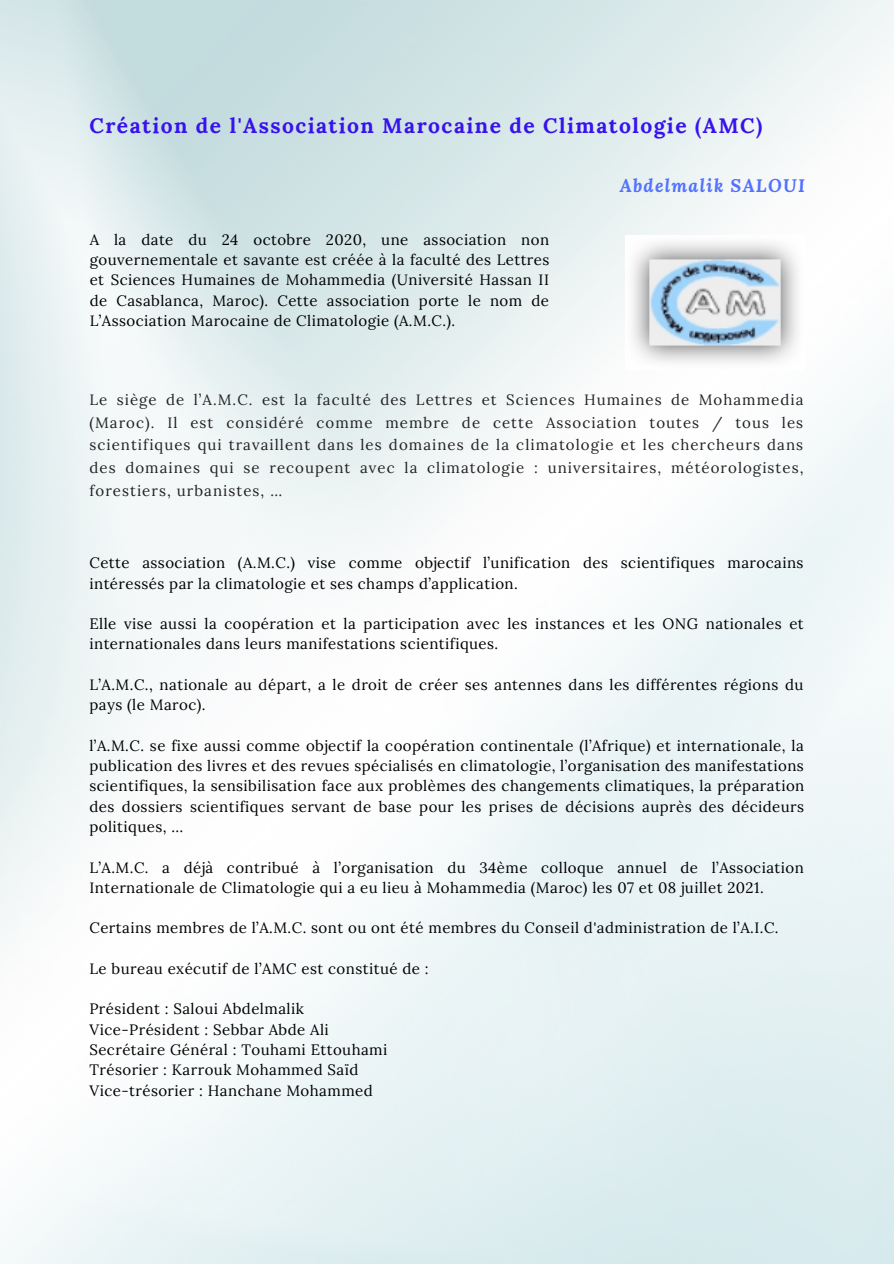
<style>
.page{position:relative;width:894px;height:1264px;background:#fff}
.page>*{position:absolute;margin:0;border:0;box-sizing:border-box;transform-origin:0 0}
.t1{font:700 21px "Lora";letter-spacing:.07em;color:#3712ed}
.t2{font:italic 700 18px "Lora";letter-spacing:.07em;color:#5271ff}
.t3{font:15px/20.2px "Lora";letter-spacing:.03em;color:#000}
.t4{font:15px/22.5px "Lora";letter-spacing:.07em;color:#222;text-align:justify}
</style>
<div class="page">
<img style="left:629px;top:239px;width:172px;height:127px">
<p class="t1" style="left:89px;top:112px;width:674px">Création de l'Association Marocaine de Climatologie (AMC)</p>
<p class="t3" style="left:90px;top:229px;width:461px;text-align:justify">A la date du 24 octobre 2020, une association non gouvernementale et savante est créée à la faculté des Lettres et Sciences Humaines de Mohammedia (Université Hassan II de Casablanca, Maroc). Cette association porte le nom de L’Association Marocaine de Climatologie (A.M.C.).</p>
<p class="t2" style="left:619px;top:173px;width:186px">Abdelmalik SALOUI</p>
<p class="t4" style="left:89px;top:388px;width:715px">Le siège de l’A.M.C. est la faculté des Lettres et Sciences Humaines de Mohammedia (Maroc). Il est considéré comme membre de cette Association toutes / tous les scientifiques qui travaillent dans les domaines de la climatologie et les chercheurs dans des domaines qui se recoupent avec la climatologie : universitaires, météorologistes, forestiers, urbanistes, …</p>
<p class="t3" style="left:89px;top:552px;width:715px">Cette association (A.M.C.) vise comme objectif l’unification des scientifiques marocains intéressés par la climatologie et ses champs d’application.</p>
<p class="t3" style="left:89px;top:613px;width:715px">Elle vise aussi la coopération et la participation avec les instances et les ONG nationales et internationales dans leurs manifestations scientifiques.</p>
<p class="t3" style="left:89px;top:674px;width:715px">L’A.M.C., nationale au départ, a le droit de créer ses antennes dans les différentes régions du pays (le Maroc).</p>
<p class="t3" style="left:89px;top:735px;width:716px;text-align:justify">l’A.M.C. se fixe aussi comme objectif la coopération continentale (l’Afrique) et internationale, la publication des livres et des revues spécialisés en climatologie, l’organisation des manifestations scientifiques, la sensibilisation face aux problèmes des changements climatiques, la préparation des dossiers scientifiques servant de base pour les prises de décisions auprès des décideurs politiques, …</p>
<p class="t3" style="left:89px;top:856px;width:715px">L’A.M.C. a déjà contribué à l’organisation du 34ème colloque annuel de l’Association<br>Internationale de Climatologie qui a eu lieu à Mohammedia (Maroc) les 07 et 08 juillet 2021.</p>
<p class="t3" style="left:89px;top:917px;width:690px">Certains membres de l’A.M.C. sont ou ont été membres du Conseil d'administration de l’A.I.C.</p>
<p class="t3" style="left:89px;top:958px;width:340px">Le bureau exécutif de l’AMC est constitué de :</p>
<p class="t3" style="left:89px;top:998px;width:216px">Président : Saloui Abdelmalik</p>
<p class="t3" style="left:89px;top:1019px;width:241px">Vice-Président : Sebbar Abde Ali</p>
<p class="t3" style="left:89px;top:1039px;width:299px">Secrétaire Général : Touhami Ettouhami</p>
<p class="t3" style="left:89px;top:1059px;width:270px">Trésorier : Karrouk Mohammed Saïd</p>
<p class="t3" style="left:89px;top:1079px;width:285px">Vice-trésorier : Hanchane Mohammed</p>
</div>
